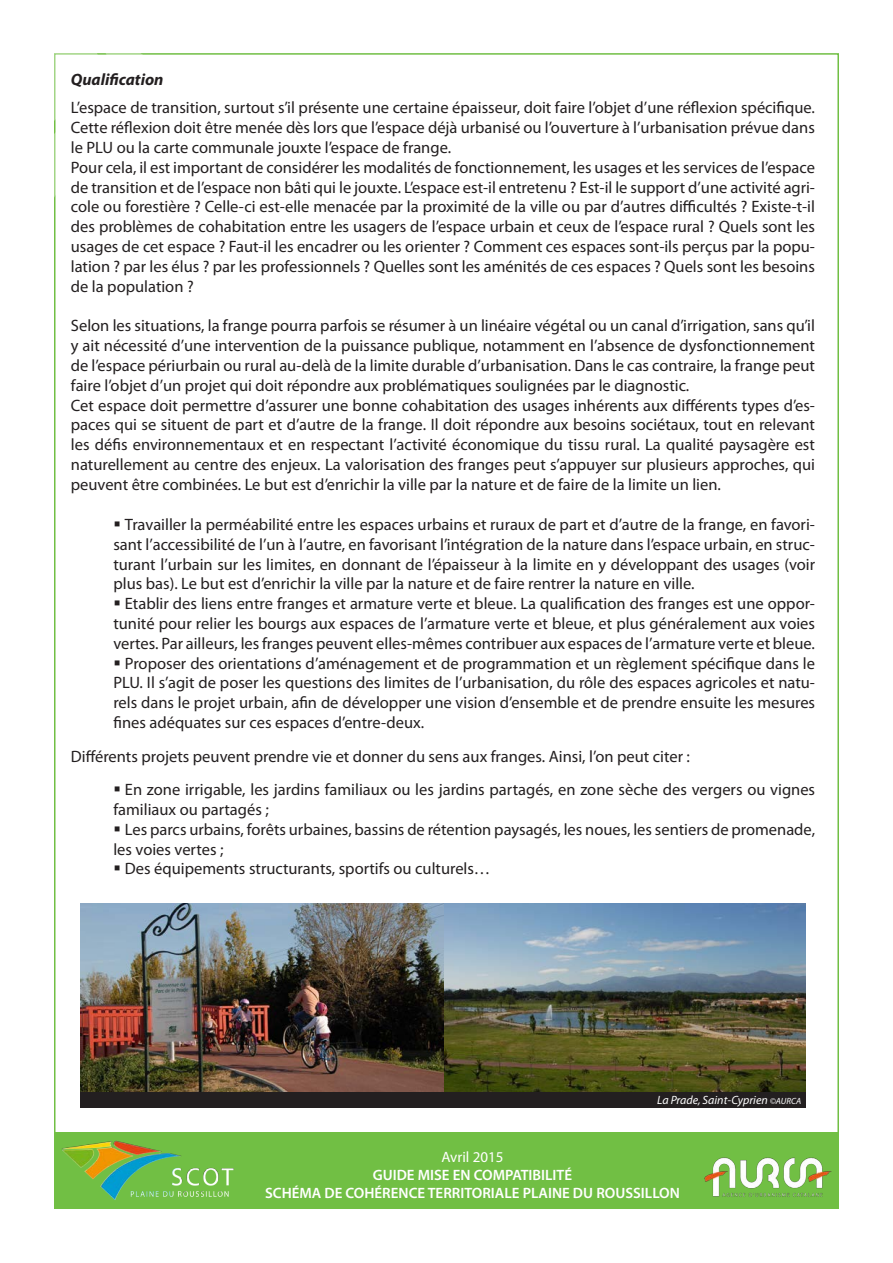
<style>
.page{position:relative;width:893px;height:1263px;background:#fff}
.page>*{position:absolute;margin:0;border:0;box-sizing:border-box;transform-origin:0 0}
.corps_texte_BASIQUE{font:16.5px/19.8px "Myriad Pro";color:#231f20;text-align:justify}
.corps_texte_BASIQUE-2{font:italic 700 16.5px "Myriad Pro";color:#231f20}
.t1{font:600 15px "Myriad Pro";color:#fff}
.t2{font:15px "Myriad Pro";color:#fff}
.sous_titre_ORIENTATI{font:italic 12px "Myriad Pro";color:#fff}
.s1{font-size:9px}
</style>
<div class="page">
<div style="left:54px;top:1132px;width:784px;height:77px;background:#71bf44"></div>
<img style="left:80px;top:904px;width:726px;height:188px">
<div style="left:80px;top:1092px;width:726px;height:16px;background:#231f20"></div>
<img style="left:62px;top:1141px;width:172px;height:59px">
<img style="left:704px;top:1157px;width:128px;height:40px">
<p class="corps_texte_BASIQUE-2" style="left:71px;top:68px;width:94px">Qualification</p>
<p class="corps_texte_BASIQUE" style="left:71px;top:98px;width:746px">L’espace de transition, surtout s’il présente une certaine épaisseur, doit faire l’objet d’une réflexion spécifique.<br>Cette réflexion doit être menée dès lors que l’espace déjà urbanisé ou l’ouverture à l’urbanisation prévue dans le PLU ou la carte communale jouxte l’espace de frange.</p>
<p class="corps_texte_BASIQUE" style="left:71px;top:157px;width:746px">Pour cela, il est important de considérer les modalités de fonctionnement, les usages et les services de l’espace de transition et de l’espace non bâti qui le jouxte. L’espace est-il entretenu ? Est-il le support d’une activité agri&shy;cole ou forestière ? Celle-ci est-elle menacée par la proximité de la ville ou par d’autres difficultés ? Existe-t-il des problèmes de cohabitation entre les usagers de l’espace urbain et ceux de l’espace rural ? Quels sont les usages de cet espace ? Faut-il les encadrer ou les orienter ? Comment ces espaces sont-ils perçus par la popu&shy;lation ? par les élus ? par les professionnels ? Quelles sont les aménités de ces espaces ? Quels sont les besoins de la population ?</p>
<p class="corps_texte_BASIQUE" style="left:71px;top:316px;width:746px">Selon les situations, la frange pourra parfois se résumer à un linéaire végétal ou un canal d’irrigation, sans qu’il y ait nécessité d’une intervention de la puissance publique, notamment en l’absence de dysfonctionnement de l’espace périurbain ou rural au-delà de la limite durable d’urbanisation. Dans le cas contraire, la frange peut faire l’objet d’un projet qui doit répondre aux problématiques soulignées par le diagnostic.</p>
<p class="corps_texte_BASIQUE" style="left:71px;top:395px;width:746px">Cet espace doit permettre d’assurer une bonne cohabitation des usages inhérents aux différents types d’es&shy;paces qui se situent de part et d’autre de la frange. Il doit répondre aux besoins sociétaux, tout en relevant les défis environnementaux et en respectant l’activité économique du tissu rural. La qualité paysagère est naturellement au centre des enjeux. La valorisation des franges peut s’appuyer sur plusieurs approches, qui peuvent être combinées. Le but est d’enrichir la ville par la nature et de faire de la limite un lien.</p>
<p class="corps_texte_BASIQUE" style="left:113px;top:514px;width:703px;text-indent:11px">Travailler la perméabilité entre les espaces urbains et ruraux de part et d’autre de la frange, en favori&shy;sant l’accessibilité de l’un à l’autre, en favorisant l’intégration de la nature dans l’espace urbain, en struc&shy;turant l’urbain sur les limites, en donnant de l’épaisseur à la limite en y développant des usages (voir plus bas). Le but est d’enrichir la ville par la nature et de faire rentrer la nature en ville.</p>
<p class="corps_texte_BASIQUE" style="left:113px;top:593px;width:703px;text-indent:11px">Etablir des liens entre franges et armature verte et bleue. La qualification des franges est une oppor&shy;tunité pour relier les bourgs aux espaces de l’armature verte et bleue, et plus généralement aux voies vertes. Par ailleurs, les franges peuvent elles-mêmes contribuer aux espaces de l’armature verte et bleue.</p>
<p class="corps_texte_BASIQUE" style="left:113px;top:653px;width:703px;text-indent:11px">Proposer des orientations d’aménagement et de programmation et un règlement spécifique dans le PLU. Il s’agit de poser les questions des limites de l’urbanisation, du rôle des espaces agricoles et natu&shy;rels dans le projet urbain, afin de développer une vision d’ensemble et de prendre ensuite les mesures fines adéquates sur ces espaces d’entre-deux.</p>
<p class="corps_texte_BASIQUE" style="left:71px;top:746px;width:621px">Différents projets peuvent prendre vie et donner du sens aux franges. Ainsi, l’on peut citer :</p>
<p class="corps_texte_BASIQUE" style="left:113px;top:779px;width:703px;text-indent:11px">En zone irrigable, les jardins familiaux ou les jardins partagés, en zone sèche des vergers ou vignes familiaux ou partagés ;</p>
<p class="corps_texte_BASIQUE" style="left:113px;top:819px;width:703px;text-indent:11px">Les parcs urbains, forêts urbaines, bassins de rétention paysagés, les noues, les sentiers de promenade, les voies vertes ;</p>
<p class="corps_texte_BASIQUE" style="left:125px;top:859px;width:367px">Des équipements structurants, sportifs ou culturels…</p>
<p class="sous_titre_ORIENTATI" style="left:657px;top:1093px;width:146px">La Prade, Saint-Cyprien <span class="s1">©AURCA</span></p>
<p class="t2" style="left:441px;top:1147px;width:64px">Avril 2015</p>
<p class="t1" style="left:373px;top:1165px;width:201px">GUIDE MISE EN COMPATIBILITÉ</p>
<p class="t1" style="left:265px;top:1183px;width:416px">SCHÉMA DE COHÉRENCE TERRITORIALE PLAINE DU ROUSSILLON</p>
</div>
